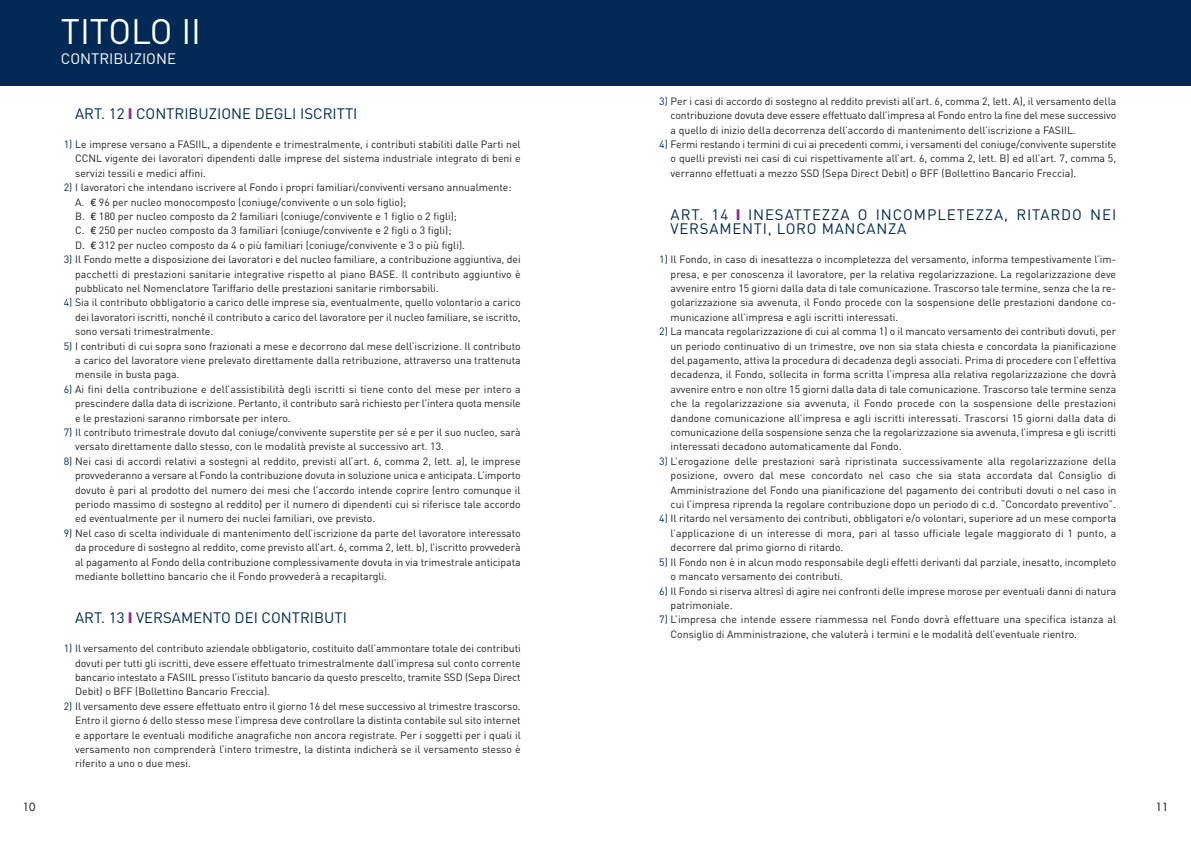
<style>
.page{position:relative;width:1191px;height:842px;background:#fff}
.page>*{position:absolute;margin:0;border:0;box-sizing:border-box;transform-origin:0 0}
.t1{font:35px "DIN";color:#fff}
.t2{font:15px/14.4px "DIN";letter-spacing:.06em;color:#002a55}
.t3{font:15px "DIN";color:#002a55}
.t4{font:15px "DIN";color:#fff}
.t5{font:11px "Futura";color:#231f20}
.t6{font:10.5px/14.4px "DIN";color:#231f20;text-align:justify}
.s1{font-weight:900;color:#91278f}
.s2{color:#002a55}
.s3{font-family:"Helvetica"}
</style>
<div class="page">
<div style="left:0;top:0;width:1190px;height:85px;background:#002a55"></div>
<h1 class="t1" style="left:61px;top:19px;width:142px">TITOLO II</h1>
<h2 class="t4" style="left:61px;top:54px;width:116px">CONTRIBUZIONE</h2>
<h2 class="t3" style="left:75px;top:109px;width:284px">ART. 12 <span class="s1">I</span> CONTRIBUZIONE DEGLI ISCRITTI</h2>
<p class="t6" style="left:75px;top:138px;width:447px;text-indent:-11px"><span class="s2">1)</span> Le imprese versano a FASIIL, a dipendente e trimestralmente, i contributi stabiliti dalle Parti nel CCNL vigente dei lavoratori dipendenti dalle imprese del sistema industriale integrato di beni e servizi tessili e medici affini.</p>
<p class="t6" style="left:75px;top:181px;width:438px;text-align:left;text-indent:-11px"><span class="s2">2)</span> I lavoratori che intendano iscrivere al Fondo i propri familiari/conviventi versano annualmente:<br>A. <span class="s3">€</span> 96 per nucleo monocomposto (coniuge/convivente o un solo figlio);<br>B. <span class="s3">€</span> 180 per nucleo composto da 2 familiari (coniuge/convivente e 1 figlio o 2 figli);<br>C. <span class="s3">€</span> 250 per nucleo composto da 3 familiari (coniuge/convivente e 2 figli o 3 figli);<br>D. <span class="s3">€</span> 312 per nucleo composto da 4 o più familiari (coniuge/convivente e 3 o più figli).</p>
<p class="t6" style="left:75px;top:253px;width:447px;text-indent:-11px"><span class="s2">3)</span> Il Fondo mette a disposizione dei lavoratori e del nucleo familiare, a contribuzione aggiuntiva, dei pacchetti di prestazioni sanitarie integrative rispetto al piano BASE. Il contributo aggiuntivo è pubblicato nel Nomenclatore Tariffario delle prestazioni sanitarie rimborsabili.</p>
<p class="t6" style="left:75px;top:297px;width:447px;text-indent:-11px"><span class="s2">4)</span> Sia il contributo obbligatorio a carico delle imprese sia, eventualmente, quello volontario a carico dei lavoratori iscritti, nonché il contributo a carico del lavoratore per il nucleo familiare, se iscritto, sono versati trimestralmente.</p>
<p class="t6" style="left:75px;top:340px;width:447px;text-indent:-11px"><span class="s2">5)</span> I contributi di cui sopra sono frazionati a mese e decorrono dal mese dell’iscrizione. Il contributo a carico del lavoratore viene prelevato direttamente dalla retribuzione, attraverso una trattenuta mensile in busta paga.</p>
<p class="t6" style="left:75px;top:383px;width:447px;text-indent:-11px"><span class="s2">6)</span> Ai fini della contribuzione e dell’assistibilità degli iscritti si tiene conto del mese per intero a prescindere dalla data di iscrizione. Pertanto, il contributo sarà richiesto per l’intera quota mensile e le prestazioni saranno rimborsate per intero.</p>
<p class="t6" style="left:75px;top:426px;width:447px;text-indent:-11px"><span class="s2">7)</span> Il contributo trimestrale dovuto dal coniuge/convivente superstite per sé e per il suo nucleo, sarà versato direttamente dallo stesso, con le modalità previste al successivo art. 13.</p>
<p class="t6" style="left:75px;top:455px;width:447px;text-indent:-11px"><span class="s2">8)</span> Nei casi di accordi relativi a sostegni al reddito, previsti all’art. 6, comma 2, lett. a), le imprese provvederanno a versare al Fondo la contribuzione dovuta in soluzione unica e anticipata. L’importo dovuto è pari al prodotto del numero dei mesi che l’accordo intende coprire (entro comunque il periodo massimo di sostegno al reddito) per il numero di dipendenti cui si riferisce tale accordo ed eventualmente per il numero dei nuclei familiari, ove previsto.</p>
<p class="t6" style="left:75px;top:527px;width:447px;text-indent:-11px"><span class="s2">9)</span> Nel caso di scelta individuale di mantenimento dell’iscrizione da parte del lavoratore interessato da procedure di sostegno al reddito, come previsto all’art. 6, comma 2, lett. b), l’iscritto provvederà al pagamento al Fondo della contribuzione complessivamente dovuta in via trimestrale anticipata mediante bollettino bancario che il Fondo provvederà a recapitargli.</p>
<h2 class="t3" style="left:75px;top:613px;width:273px">ART. 13 <span class="s1">I</span> VERSAMENTO DEI CONTRIBUTI</h2>
<p class="t6" style="left:75px;top:642px;width:447px;text-indent:-11px"><span class="s2">1)</span> Il versamento del contributo aziendale obbligatorio, costituito dall’ammontare totale dei contributi dovuti per tutti gli iscritti, deve essere effettuato trimestralmente dall’impresa sul conto corrente bancario intestato a FASIIL presso l’istituto bancario da questo prescelto, tramite SSD (Sepa Direct Debit) o BFF (Bollettino Bancario Freccia).</p>
<p class="t6" style="left:75px;top:700px;width:447px;text-indent:-11px"><span class="s2">2)</span> Il versamento deve essere effettuato entro il giorno 16 del mese successivo al trimestre trascorso.<br>Entro il giorno 6 dello stesso mese l’impresa deve controllare la distinta contabile sul sito internet e apportare le eventuali modifiche anagrafiche non ancora registrate. Per i soggetti per i quali il versamento non comprenderà l’intero trimestre, la distinta indicherà se il versamento stesso è riferito a uno o due mesi.</p>
<p class="t6" style="left:670px;top:95px;width:447px;text-indent:-11px"><span class="s2">3)</span> Per i casi di accordo di sostegno al reddito previsti all’art. 6, comma 2, lett. A), il versamento della contribuzione dovuta deve essere effettuato dall’impresa al Fondo entro la fine del mese successivo a quello di inizio della decorrenza dell’accordo di mantenimento dell’iscrizione a FASIIL.</p>
<p class="t6" style="left:670px;top:138px;width:447px;text-indent:-11px"><span class="s2">4)</span> Fermi restando i termini di cui ai precedenti commi, i versamenti del coniuge/convivente superstite o quelli previsti nei casi di cui rispettivamente all’art. 6, comma 2, lett. B) ed all’art. 7, comma 5, verranno effettuati a mezzo SSD (Sepa Direct Debit) o BFF (Bollettino Bancario Freccia).</p>
<h2 class="t2" style="left:670px;top:209px;width:447px">ART. 14 <span class="s1">I</span> INESATTEZZA O INCOMPLETEZZA, RITARDO NEI<br>VERSAMENTI, LORO MANCANZA</h2>
<p class="t6" style="left:670px;top:253px;width:447px;text-indent:-11px"><span class="s2">1)</span> Il Fondo, in caso di inesattezza o incompletezza del versamento, informa tempestivamente l’im&shy;presa, e per conoscenza il lavoratore, per la relativa regolarizzazione. La regolarizzazione deve avvenire entro 15 giorni dalla data di tale comunicazione. Trascorso tale termine, senza che la re&shy;golarizzazione sia avvenuta, il Fondo procede con la sospensione delle prestazioni dandone co&shy;municazione all’impresa e agli iscritti interessati.</p>
<p class="t6" style="left:670px;top:325px;width:447px;text-indent:-11px"><span class="s2">2)</span> La mancata regolarizzazione di cui al comma 1) o il mancato versamento dei contributi dovuti, per un periodo continuativo di un trimestre, ove non sia stata chiesta e concordata la pianificazione del pagamento, attiva la procedura di decadenza degli associati. Prima di procedere con l’effettiva decadenza, il Fondo, sollecita in forma scritta l’impresa alla relativa regolarizzazione che dovrà avvenire entro e non oltre 15 giorni dalla data di tale comunicazione. Trascorso tale termine senza che la regolarizzazione sia avvenuta, il Fondo procede con la sospensione delle prestazioni dandone comunicazione all’impresa e agli iscritti interessati. Trascorsi 15 giorni dalla data di comunicazione della sospensione senza che la regolarizzazione sia avvenuta, l’impresa e gli iscritti interessati decadono automaticamente dal Fondo.</p>
<p class="t6" style="left:670px;top:455px;width:447px;text-indent:-11px"><span class="s2">3)</span> L’erogazione delle prestazioni sarà ripristinata successivamente alla regolarizzazione della posizione, ovvero dal mese concordato nel caso che sia stata accordata dal Consiglio di Amministrazione del Fondo una pianificazione del pagamento dei contributi dovuti o nel caso in cui l’impresa riprenda la regolare contribuzione dopo un periodo di c.d. “Concordato preventivo”.</p>
<p class="t6" style="left:670px;top:513px;width:447px;text-indent:-11px"><span class="s2">4)</span> Il ritardo nel versamento dei contributi, obbligatori e/o volontari, superiore ad un mese comporta l’applicazione di un interesse di mora, pari al tasso ufficiale legale maggiorato di 1 punto, a decorrere dal primo giorno di ritardo.</p>
<p class="t6" style="left:670px;top:556px;width:447px;text-indent:-11px"><span class="s2">5)</span> Il Fondo non è in alcun modo responsabile degli effetti derivanti dal parziale, inesatto, incompleto o mancato versamento dei contributi.</p>
<p class="t6" style="left:670px;top:585px;width:447px;text-indent:-11px"><span class="s2">6)</span> Il Fondo si riserva altresì di agire nei confronti delle imprese morose per eventuali danni di natura patrimoniale.</p>
<p class="t6" style="left:670px;top:613px;width:447px;text-indent:-11px"><span class="s2">7)</span> L’impresa che intende essere riammessa nel Fondo dovrà effettuare una specifica istanza al<br>Consiglio di Amministrazione, che valuterà i termini e le modalità dell’eventuale rientro.</p>
<p class="t5" style="left:23px;top:801px;width:14px">10</p>
<p class="t5" style="left:1155px;top:801px;width:14px">11</p>
</div>
